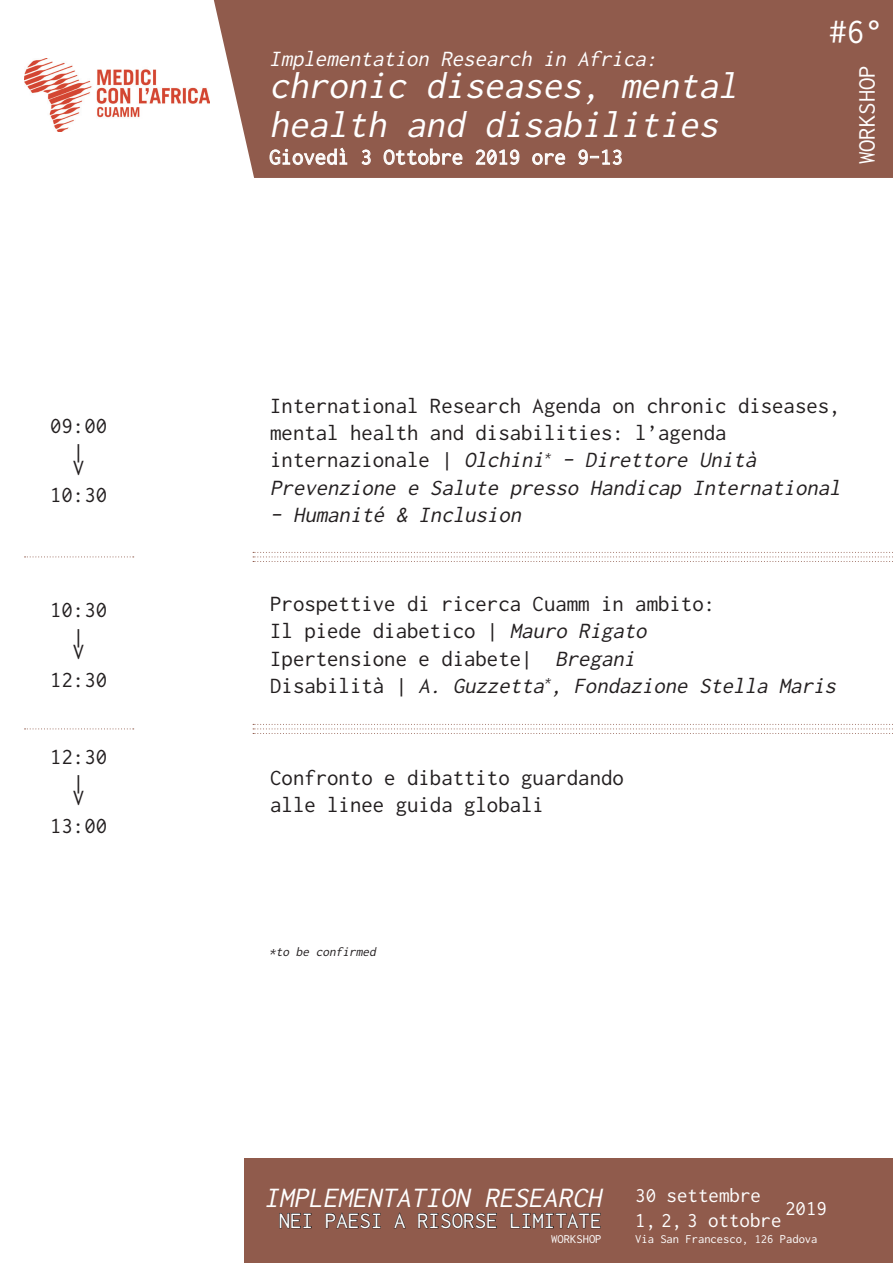
<style>
.page{position:relative;width:893px;height:1263px;background:#fff}
.page>*{position:absolute;margin:0;border:0;box-sizing:border-box;transform-origin:0 0}
.t1{font:italic 39px "Inconsolata";color:#fff}
.t2{font:35.7px "Inconsolata";color:#fff}
.t3{font:italic 29.4px "Inconsolata";color:#fff}
.t4{font:24.75px "Inconsolata";color:#fff}
.t5{font:23.1px "Inconsolata";color:#fff}
.t6{font:22.8px/27.5px "Inconsolata";color:#231f20}
.t7{font:italic 22.8px/27.5px "Inconsolata";color:#231f20}
.t8{font:italic 22.8px "Inconsolata";color:#fff}
.t9{font:22.8px "Inconsolata";color:#fff}
.t10{font:21px "Inconsolata";color:#fff}
.t11{font:italic 13.35px "Inconsolata";color:#231f20}
.t12{font:12.6px "Inconsolata";color:#fff}
.s1{font-style:normal}
.s2{font-style:italic}
</style>
<div class="page">
<div style="left:213px;top:0;width:680px;height:178px;background:#905b4c"></div>
<div style="left:244px;top:1159px;width:649px;height:104px;background:#905b4c"></div>
<svg style="left:280px;top:1213px;width:31px;height:15px"></svg>
<svg style="left:326px;top:1213px;width:54px;height:15px"></svg>
<svg style="left:394px;top:1213px;width:11px;height:15px"></svg>
<svg style="left:418px;top:1213px;width:79px;height:15px"></svg>
<svg style="left:511px;top:1213px;width:89px;height:15px"></svg>
<svg style="left:253px;top:552px;width:640px;height:10px"></svg>
<svg style="left:253px;top:724px;width:640px;height:10px"></svg>
<svg style="left:25px;top:556px;width:109px;height:1px"></svg>
<svg style="left:25px;top:728px;width:109px;height:1px"></svg>
<svg style="left:270px;top:147px;width:77px;height:18px"></svg>
<svg style="left:361px;top:149px;width:10px;height:16px"></svg>
<svg style="left:383px;top:148px;width:80px;height:17px"></svg>
<svg style="left:476px;top:149px;width:43px;height:16px"></svg>
<svg style="left:532px;top:153px;width:33px;height:12px"></svg>
<svg style="left:578px;top:149px;width:44px;height:16px"></svg>
<img style="left:24px;top:58px;width:186px;height:74px">
<p class="t6" style="left:50px;top:411px;width:59px">09:00</p>
<p class="t6" style="left:73px;top:438px;width:13px">|</p>
<p class="t6" style="left:73px;top:453px;width:13px">V</p>
<p class="t6" style="left:50px;top:481px;width:59px">10:30</p>
<p class="t6" style="left:50px;top:596px;width:59px">10:30</p>
<p class="t6" style="left:73px;top:623px;width:13px">|</p>
<p class="t6" style="left:73px;top:638px;width:13px">V</p>
<p class="t6" style="left:50px;top:665px;width:59px">12:30</p>
<p class="t6" style="left:50px;top:742px;width:59px">12:30</p>
<p class="t6" style="left:73px;top:769px;width:13px">|</p>
<p class="t6" style="left:73px;top:784px;width:13px">V</p>
<p class="t6" style="left:50px;top:812px;width:59px">13:00</p>
<p class="t8" style="left:269px;top:47px;width:394px">Implementation Research in Africa:</p>
<p class="t1" style="left:269px;top:65px;width:477px">chronic diseases, mental</p>
<p class="t1" style="left:269px;top:104px;width:458px">health and disabilities</p>
<p class="t9" style="left:269px;top:145px;width:355px">Giovedì 3 Ottobre 2019 ore 9-13</p>
<p class="t2" style="left:829px;top:13px;width:55px">#6°</p>
<p class="t4" style="left:854px;top:164px;width:101px;rotate:-90deg">WORKSHOP</p>
<p class="t6" style="left:270px;top:391px;width:572px">International Research Agenda on chronic diseases, mental health and disabilities: l’agenda</p>
<p class="t7" style="left:270px;top:446px;width:576px"><span class="s1">i n t e r n a z i o n a l e |</span> Olchini<sup>*</sup> - Direttore Unità<br>Prevenzione e Salute presso Handicap International</p>
<p class="t7" style="left:270px;top:501px;width:257px">- Humanité &amp; Inclusion</p>
<p class="t6" style="left:270px;top:590px;width:446px">Prospettive di ricerca Cuamm in ambito:</p>
<p class="t6" style="left:270px;top:617px;width:382px">Il piede diabetico | <span class="s2">Mauro Rigato</span></p>
<p class="t6" style="left:270px;top:644px;width:371px">Ipertensione e diabete| <span class="s2">Bregani</span></p>
<p class="t7" style="left:270px;top:672px;width:572px"><span class="s1">D i s a b i l i t à |</span> A. Guzzetta<sup>*</sup>, Fondazione Stella Maris</p>
<p class="t6" style="left:270px;top:763px;width:355px">Confronto e dibattito guardando</p>
<p class="t6" style="left:270px;top:791px;width:275px">alle linee guida globali</p>
<p class="t11" style="left:269px;top:945px;width:111px">*to be confirmed</p>
<p class="t3" style="left:264px;top:1182px;width:345px">IMPLEMENTATION RESEARCH</p>
<p class="t5" style="left:279px;top:1208px;width:324px">NEI PAESI A RISORSE LIMITATE</p>
<p class="t12" style="left:551px;top:1232px;width:52px">WORKSHOP</p>
<p class="t10" style="left:635px;top:1185px;width:127px">30 settembre</p>
<p class="t10" style="left:635px;top:1210px;width:148px">1, 2, 3 ottobre</p>
<p class="t12" style="left:635px;top:1232px;width:184px">Via San Francesco, 126 Padova</p>
<p class="t10" style="left:785px;top:1198px;width:43px">2019</p>
</div>
